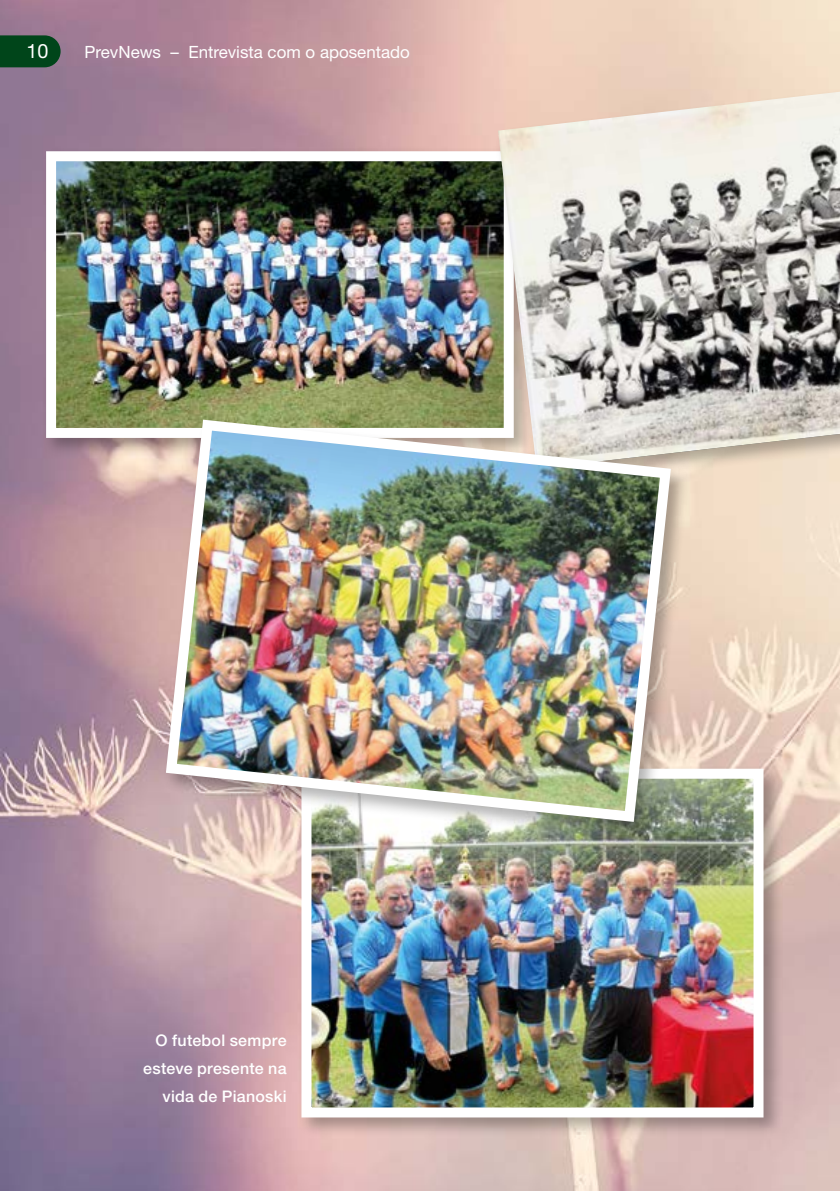
<style>
.page{position:relative;width:840px;height:1191px;background:#fff}
.page>*{position:absolute;margin:0;border:0;box-sizing:border-box;transform-origin:0 0}
.t1{font:19.8px "Helvetica Neue LT Std";color:#fff}
.t2{font:17px "Helvetica Neue LT Std";color:#fff}
.t3{font:500 16px/28px "Helvetica Neue LT Std";letter-spacing:.015em;color:#fff;text-align:right}
</style>
<div class="page">
<img style="left:0;top:0;width:839px;height:1191px">
<div style="left:42px;top:147px;width:491px;height:311px;background:#000;opacity:.3"></div>
<img style="left:57px;top:162px;width:437px;height:265px">
<div style="left:46px;top:151px;width:467px;height:287px;border:10px solid #fff"></div>
<div style="left:494px;top:76px;width:345px;height:412px;background:#000;opacity:.3"></div>
<img style="left:497px;top:92px;width:342px;height:376px">
<div style="left:297px;top:764px;width:486px;height:373px;background:#000;opacity:.3"></div>
<img style="left:312px;top:779px;width:440px;height:327px">
<div style="left:301px;top:768px;width:462px;height:349px;border:10px solid #fff"></div>
<div style="left:162px;top:416px;width:528px;height:425px;background:#000;opacity:.3"></div>
<img style="left:160px;top:414px;width:516px;height:413px">
<svg style="left:0;top:35px;width:61px;height:32px;background:#0b4822"></svg>
<p class="t1" style="left:27px;top:40px;width:23px">10</p>
<p class="t2" style="left:85px;top:42px;width:327px">PrevNews – Entrevista com o aposentado</p>
<p class="t3" style="left:143px;top:1026px;width:145px">O futebol sempre esteve presente na vida de Pianoski</p>
</div>
